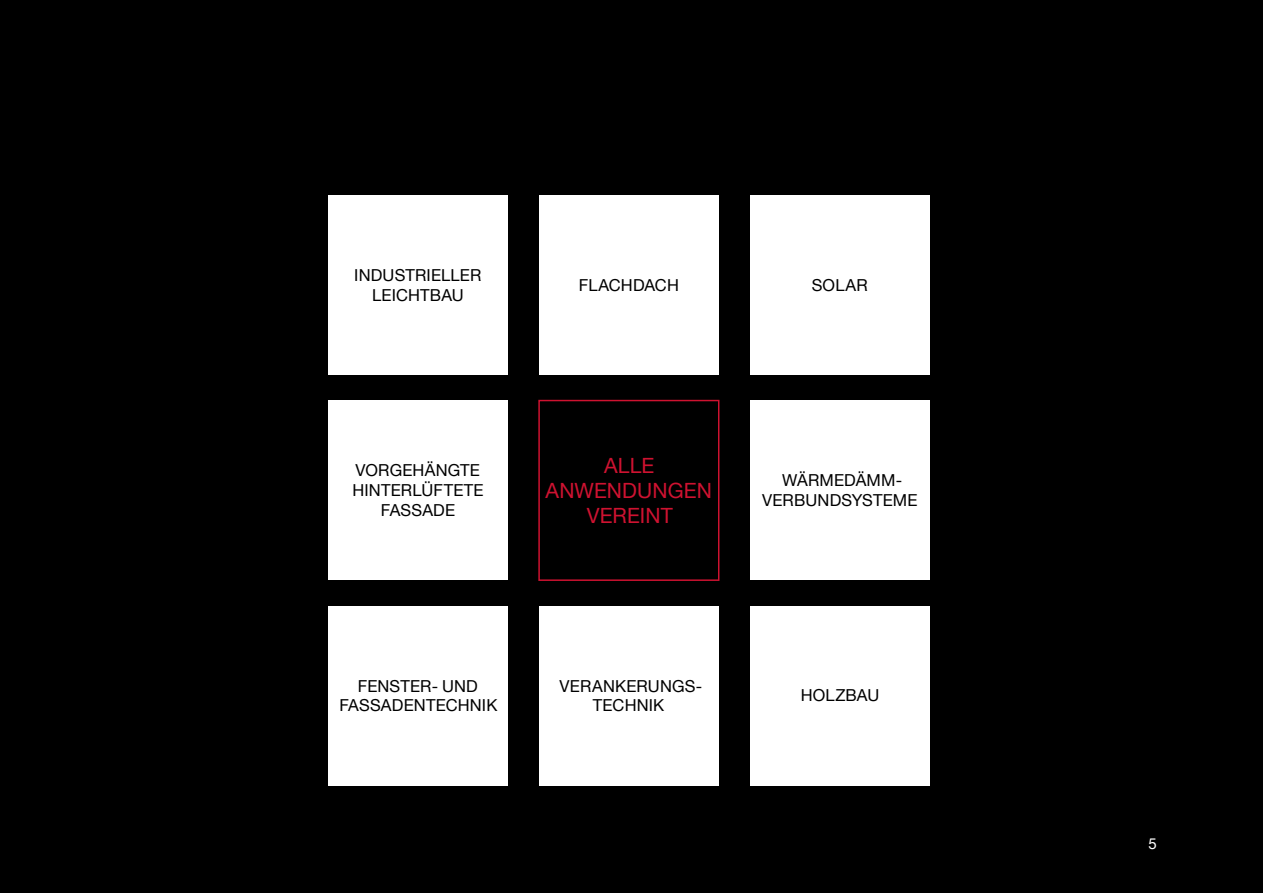
<style>
.page{position:relative;width:1263px;height:893px;background:#000}
.page>*{position:absolute;margin:0;border:0;box-sizing:border-box;transform-origin:0 0}
.t1{font:21px/25.2px "Helvetica Neue LT Com";letter-spacing:.005em;color:#ce1230;text-align:center}
.t2{font:16.5px/19.8px "Helvetica Neue LT Com";letter-spacing:.01em;color:#000;text-align:center}
.t3{font:15px "Helvetica Neue LT Com";color:#fff}
</style>
<div class="page">
<div style="left:328px;top:195px;width:180px;height:180px;background:#fff"></div>
<div style="left:539px;top:195px;width:180px;height:180px;background:#fff"></div>
<div style="left:750px;top:195px;width:180px;height:180px;background:#fff"></div>
<div style="left:328px;top:401px;width:180px;height:179px;background:#fff"></div>
<div style="left:750px;top:401px;width:180px;height:179px;background:#fff"></div>
<div style="left:328px;top:606px;width:180px;height:180px;background:#fff"></div>
<div style="left:539px;top:606px;width:180px;height:180px;background:#fff"></div>
<div style="left:750px;top:606px;width:180px;height:179px;background:#fff"></div>
<div style="left:538px;top:400px;width:181px;height:181px;border:2px solid #ce1230"></div>
<p class="t2" style="left:354px;top:265px;width:128px">INDUSTRIELLER<br>LEICHTBAU</p>
<p class="t2" style="left:579px;top:275px;width:102px">FLACHDACH</p>
<p class="t2" style="left:812px;top:275px;width:57px">SOLAR</p>
<p class="t1" style="left:545px;top:452px;width:168px">ALLE<br>ANWENDUNGEN<br>VEREINT</p>
<p class="t2" style="left:352px;top:460px;width:133px">VORGEHÄNGTE<br>HINTERLÜFTETE<br>FASSADE</p>
<p class="t2" style="left:762px;top:470px;width:157px">WÄRMEDÄMM-<br>VERBUNDSYSTEME</p>
<p class="t2" style="left:339px;top:675px;width:159px">FENSTER- UND<br>FASSADENTECHNIK</p>
<p class="t2" style="left:560px;top:675px;width:144px">VERANKERUNGS-<br>TECHNIK</p>
<p class="t2" style="left:801px;top:685px;width:80px">HOLZBAU</p>
<p class="t3" style="left:1148px;top:834px;width:10px">5</p>
</div>
